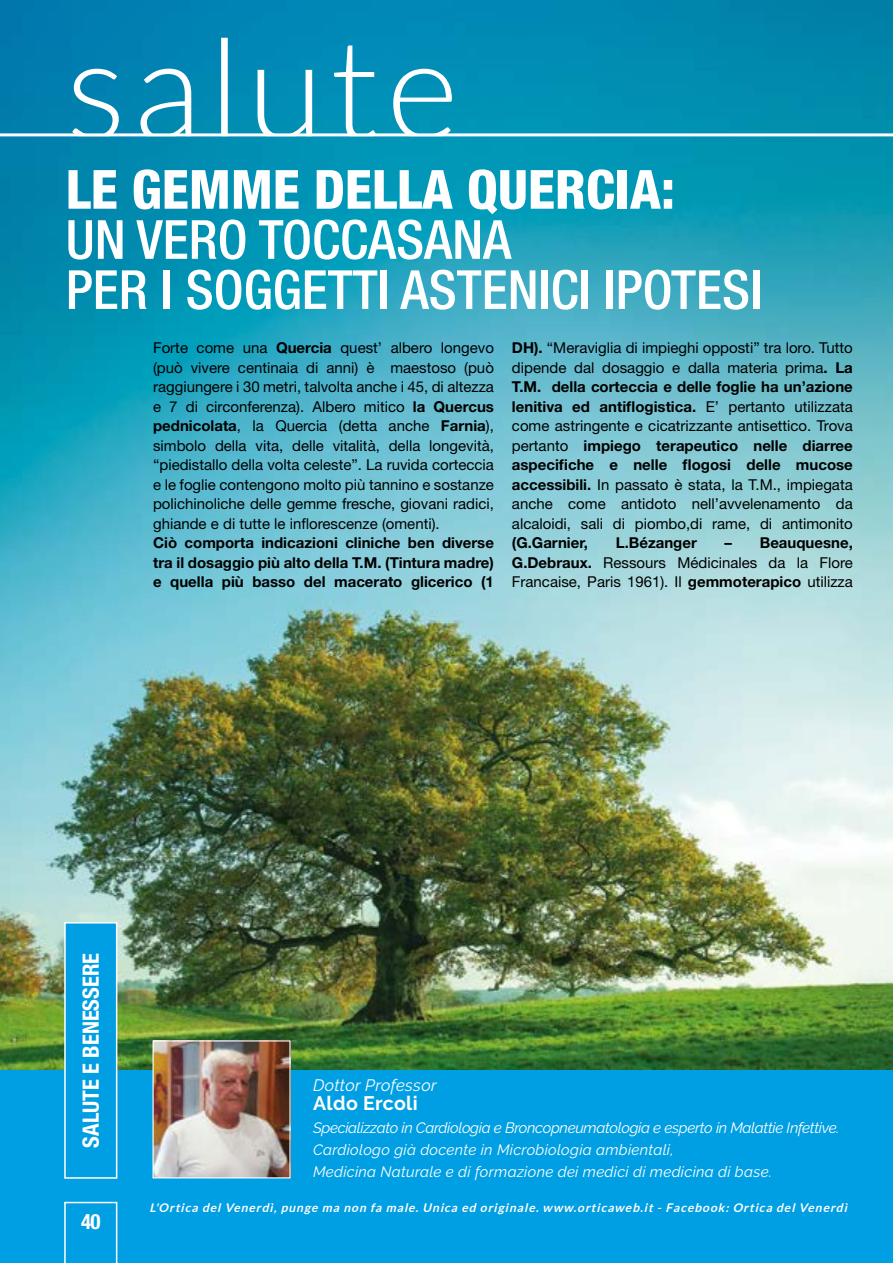
<style>
.page{position:relative;width:893px;height:1263px;background:#fff}
.page>*{position:absolute;margin:0;border:0;box-sizing:border-box;transform-origin:0 0}
.t1{font:500 condensed 54px/50.1px "Helvetica Neue LT Std";color:#fff}
.t2{font:800 condensed 54px "Helvetica Neue LT Std";color:#fff}
.t3{font:700 condensed 22.5px "Helvetica Neue LT Std";color:#fff}
.t4{font:700 condensed 21px "Helvetica Neue LT Std";color:#fff}
.t5{font:700 19.5px "Raleway";letter-spacing:.02em;color:#fff}
.t6{font:italic 16.5px "Raleway";letter-spacing:.02em;color:#fff}
.t7{font:15px/19.5px "Helvetica Neue LT Std";color:#000;text-align:justify}
.t8{font:italic 15px/22.2px "Raleway";letter-spacing:.015em;color:#fff}
.t9{font:700 15px/19.5px "Helvetica Neue LT Std";color:#000;text-align:justify}
.t10{font:italic 700 12px "Lato";color:#fff}
.s1{font-weight:700}
</style>
<div class="page">
<img style="left:0;top:0;width:893px;height:1070px">
<div style="left:0;top:1070px;width:893px;height:193px;background:#009fe3"></div>
<svg style="left:64px;top:1202px;width:53px;height:61px"></svg>
<img style="left:154px;top:1042px;width:135px;height:134px">
<div style="left:152px;top:1040px;width:139px;height:138px;border:1px solid #fff"></div>
<hr style="left:0;top:133px;width:893px;height:3px;background:#fff">
<svg style="left:72px;top:38px;width:380px;height:96px;background:#249abe"></svg>
<div style="left:65px;top:923px;width:52px;height:255px;background:#009fe3"></div>
<div style="left:64px;top:922px;width:53px;height:257px;border:2px solid #fff"></div>
<h1 class="t2" style="left:66px;top:156px;width:611px">LE GEMME DELLA QUERCIA:</h1>
<h1 class="t1" style="left:66px;top:214px;width:698px">UN VERO TOCCASANA<br>PER I SOGGETTI ASTENICI IPOTESI</h1>
<p class="t7" style="left:153px;top:338px;width:342px">Forte come una <span class="s1">Quercia</span> quest’ albero longevo (può vivere centinaia di anni) è maestoso (può raggiungere i 30 metri, talvolta anche i 45, di altezza e 7 di circonferenza). Albero mitico <span class="s1">la Quercus pednicolata</span>, la Quercia (detta anche <span class="s1">Farnia</span>), simbolo della vita, delle vitalità, della longevità, “piedistallo della volta celeste”. La ruvida corteccia e le foglie contengono molto più tannino e sostanze polichinoliche delle gemme fresche, giovani radici, ghiande e di tutte le inflorescenze (omenti).</p>
<p class="t9" style="left:153px;top:533px;width:342px">Ciò comporta indicazioni cliniche ben diverse tra il dosaggio più alto della T.M. (Tintura madre) e quella più basso del macerato glicerico (1</p>
<p class="t7" style="left:512px;top:338px;width:342px"><span class="s1">DH).</span> “Meraviglia di impieghi opposti” tra loro. Tutto dipende dal dosaggio e dalla materia prima<span class="s1">. La T.M. della corteccia e delle foglie ha un’azione lenitiva ed antiflogistica.</span> E’ pertanto utilizzata come astringente e cicatrizzante antisettico. Trova pertanto <span class="s1">impiego terapeutico nelle diarree aspecifiche e nelle flogosi delle mucose accessibili.</span> In passato è stata, la T.M., impiegata anche come antidoto nell’avvelenamento da alcaloidi, sali di piombo,di rame, di antimonito</p>
<p class="t9" style="left:512px;top:533px;width:78px">(G.Garnier,</p>
<p class="t9" style="left:616px;top:533px;width:83px">L.Bézanger</p>
<p class="t7" style="left:512px;top:533px;width:342px;text-indent:213px"><span class="s1">– Beauquesne, G.Debraux.</span> Ressours Médicinales da la Flore Francaise, Paris 1961). Il <span class="s1">gemmoterapico</span> utilizza</p>
<h2 class="t3" style="left:77px;top:1148px;width:196px;rotate:-90deg">SALUTE E BENESSERE</h2>
<h3 class="t4" style="left:81px;top:1209px;width:21px">40</h3>
<p class="t6" style="left:313px;top:1075px;width:125px">Dottor Professor</p>
<h3 class="t5" style="left:313px;top:1092px;width:106px">Aldo Ercoli</h3>
<p class="t8" style="left:313px;top:1116px;width:528px">Specializzato in Cardiologia e Broncopneumatologia e esperto in Malattie Infettive.<br>Cardiologo già docente in Microbiologia ambientali,<br>Medicina Naturale e di formazione dei medici di medicina di base.</p>
<p class="t10" style="left:150px;top:1201px;width:702px">L'Ortica del Venerdì, punge ma non fa male. Unica ed originale. www.orticaweb.it - Facebook: Ortica del Venerdì</p>
</div>
